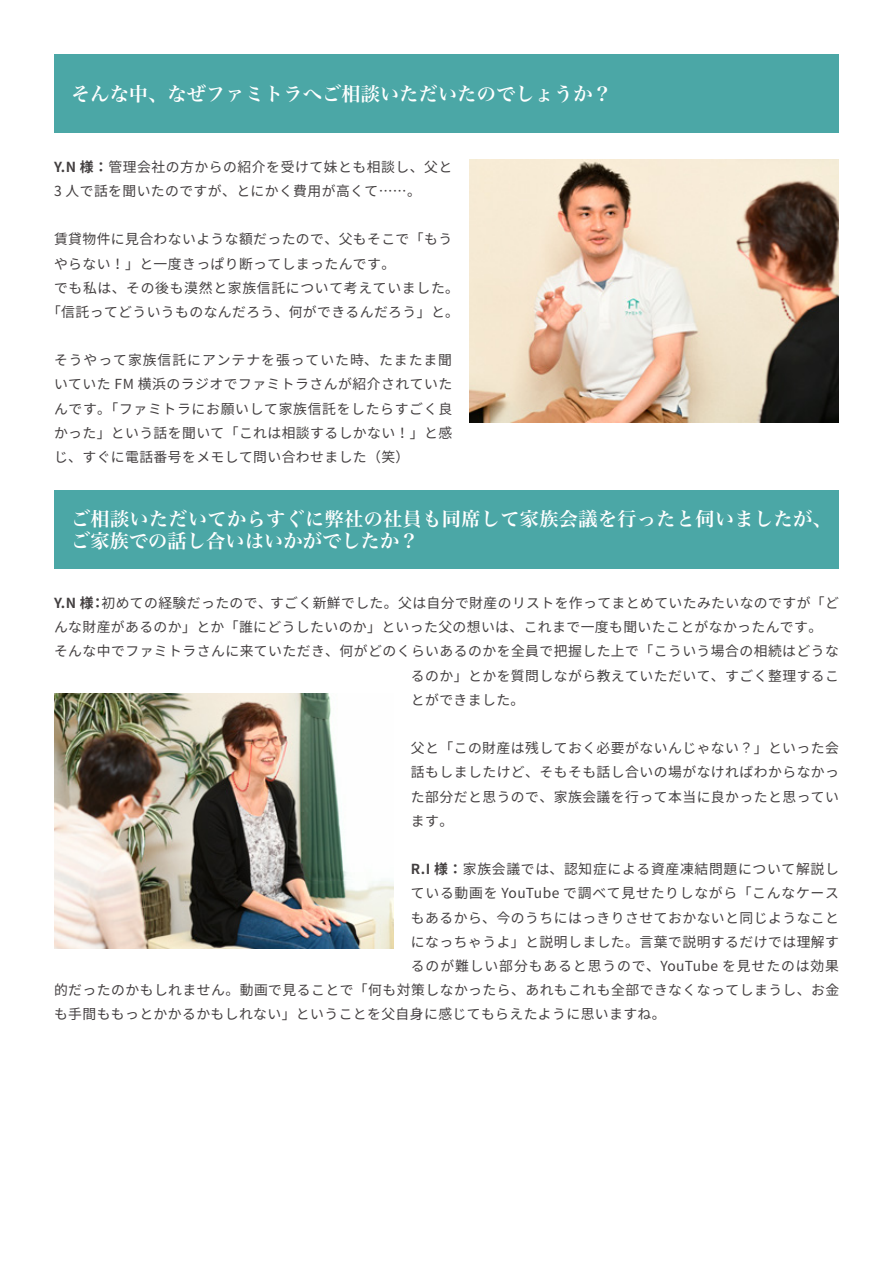
<style>
.page{position:relative;width:893px;height:1263px;background:#fff}
.page>*{position:absolute;margin:0;border:0;box-sizing:border-box;transform-origin:0 0}
.t1{font:19.2px/22.4px "Hira Min Pro W6";letter-spacing:.01em;color:#fff}
.t2{font:13.8px/24.2px "Source Han Sans JP";letter-spacing:.035em;color:#433f40;text-align:justify}
.t3{font:13.8px "Source Han Sans JP";letter-spacing:.055em;color:#433f40}
.t4{font:13.8px "Source Han Sans JP";letter-spacing:.065em;color:#433f40}
.s1{font-weight:700}
</style>
<div class="page">
<div style="left:54px;top:490px;width:785px;height:79px;background:#4ba7a6"></div>
<div style="left:54px;top:54px;width:785px;height:79px;background:#4ba7a6"></div>
<img style="left:54px;top:693px;width:340px;height:255px">
<img style="left:469px;top:160px;width:370px;height:263px">
<h1 class="t1" style="left:71px;top:81px;width:542px">そんな中、なぜファミトラへご相談いただいたのでしょうか？</h1>
<p class="t2" style="left:54px;top:155px;width:400px"><span class="s1">Y.N 様：</span>管理会社の方からの紹介を受けて妹とも相談し、父と<br>3 人で話を聞いたのですが、とにかく費用が高くて……。</p>
<p class="t2" style="left:54px;top:227px;width:400px">賃貸物件に見合わないような額だったので、父もそこで「もう</p>
<p class="t2" style="left:54px;top:252px;width:343px">やらない！」と一度きっぱり断ってしまったんです。</p>
<p class="t2" style="left:54px;top:276px;width:407px">でも私は、その後も漠然と家族信託について考えていました。</p>
<p class="t2" style="left:47px;top:300px;width:413px">「信託ってどういうものなんだろう、何ができるんだろう」と。</p>
<p class="t2" style="left:54px;top:348px;width:400px">そうやって家族信託にアンテナを張っていた時、たまたま聞いていた FM 横浜のラジオでファミトラさんが紹介されていたんです。「ファミトラにお願いして家族信託をしたらすごく良かった」という話を聞いて「これは相談するしかない！」と感じ、すぐに電話番号をメモして問い合わせました（笑）</p>
<h1 class="t1" style="left:71px;top:506px;width:762px">ご相談いただいてからすぐに弊社の社員も同席して家族会議を行ったと伺いましたが、ご家族での話し合いはいかがでしたか？</h1>
<p class="t2" style="left:54px;top:591px;width:786px"><span class="s1">Y.N 様：</span>初めての経験だったので、すごく新鮮でした。父は自分で財産のリストを作ってまとめていたみたいなのですが「ど</p>
<p class="t2" style="left:54px;top:615px;width:770px">んな財産があるのか」とか「誰にどうしたいのか」といった父の想いは、これまで一度も聞いたことがなかったんです。</p>
<p class="t2" style="left:54px;top:640px;width:786px">そんな中でファミトラさんに来ていただき、何がどのくらいあるのかを全員で把握した上で「こういう場合の相続はどうな</p>
<p class="t2" style="left:411px;top:664px;width:430px">るのか」とかを質問しながら教えていただいて、すごく整理するこ</p>
<p class="t2" style="left:411px;top:688px;width:115px">とができました。</p>
<p class="t2" style="left:411px;top:736px;width:430px">父と「この財産は残しておく必要がないんじゃない？」といった会話もしましたけど、そもそも話し合いの場がなければわからなかった部分だと思うので、家族会議を行って本当に良かったと思っています。</p>
<p class="t2" style="left:411px;top:857px;width:429px"><span class="s1">R.I 様：</span>家族会議では、認知症による資産凍結問題について解説し</p>
<p class="t3" style="left:411px;top:885px;width:430px">ている動画を YouTube で調べて見せたりしながら「こんなケース</p>
<p class="t2" style="left:411px;top:906px;width:430px">もあるから、今のうちにはっきりさせておかないと同じようなこと</p>
<p class="t2" style="left:411px;top:930px;width:430px">になっちゃうよ」と説明しました。言葉で説明するだけでは理解す</p>
<p class="t4" style="left:411px;top:958px;width:430px">るのが難しい部分もあると思うので、YouTube を見せたのは効果</p>
<p class="t2" style="left:54px;top:978px;width:787px">的だったのかもしれません。動画で見ることで「何も対策しなかったら、あれもこれも全部できなくなってしまうし、お金</p>
<p class="t2" style="left:54px;top:1002px;width:613px">も手間ももっとかかるかもしれない」ということを父自身に感じてもらえたように思いますね。</p>
</div>
